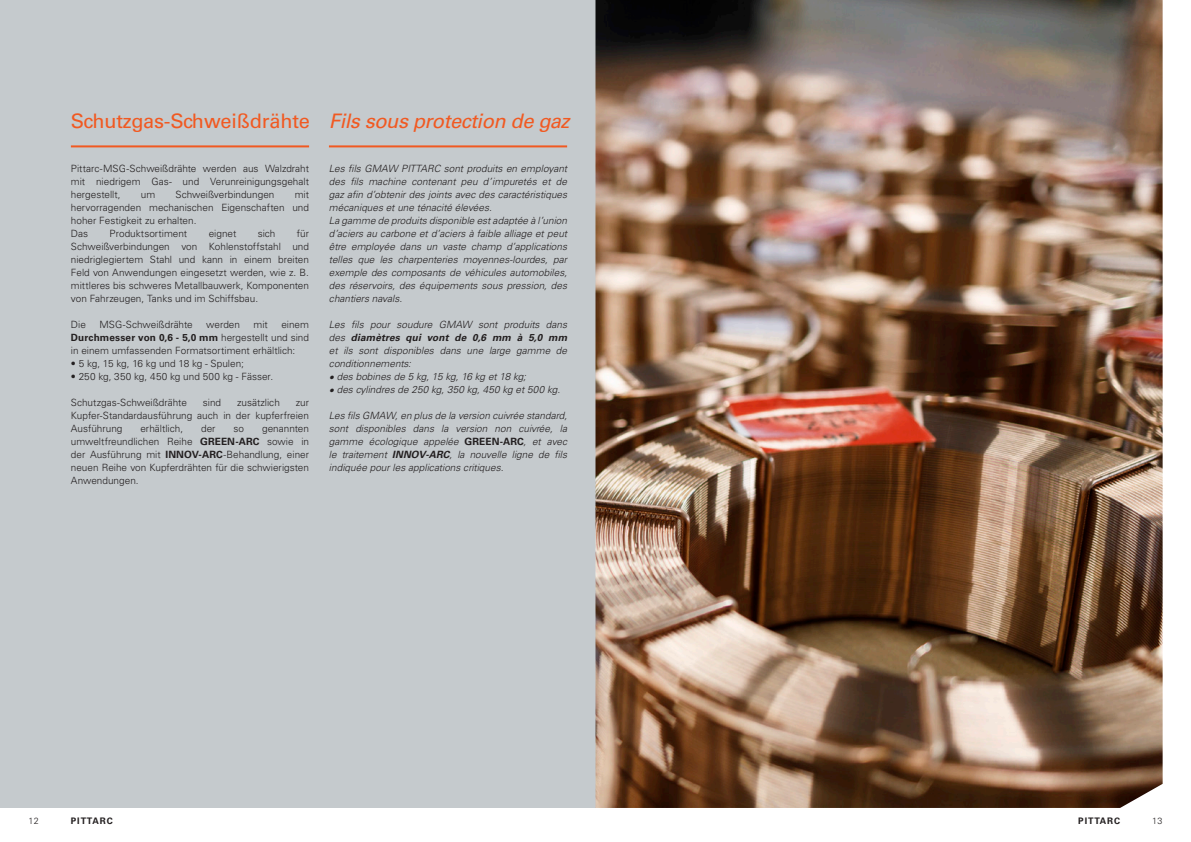
<style>
.page{position:relative;width:1191px;height:842px;background:#fff}
.page>*{position:absolute;margin:0;border:0;box-sizing:border-box;transform-origin:0 0}
.t1{font:20px "Univers LT Std";letter-spacing:-.01em;color:#f15921}
.t2{font:300 10px/13px "Univers LT Std";color:#231f20;text-align:justify}
.t3{font:italic 300 10px/13px "Univers LT Std";color:#231f20;text-align:justify}
.t4{font:700 9px "Univers LT Std";letter-spacing:.095em;color:#231f20}
.t5{font:300 9px "Univers LT Std";color:#231f20}
.s1{font-style:italic}
.s2{font-weight:700}
.s3{font-weight:700;font-style:normal}
</style>
<div class="page">
<div style="left:0;top:0;width:595px;height:808px;background:#c5cacd"></div>
<hr style="left:329px;top:145px;width:238px;height:2px;background:#f15921">
<hr style="left:71px;top:145px;width:238px;height:2px;background:#f15921">
<img style="left:595px;top:0;width:567px;height:808px">
<h1 class="t1" style="left:71px;top:109px;width:500px">Schutzgas-Schweißdrähte <span class="s1">Fils sous protection de gaz</span></h1>
<p class="t2" style="left:71px;top:162px;width:240px">Pittarc-MSG-Schweißdrähte werden aus Walzdraht mit niedrigem Gas- und Verunreinigungsgehalt hergestellt,</p>
<p class="t2" style="left:141px;top:188px;width:16px">um</p>
<p class="t2" style="left:175px;top:188px;width:100px">Schweißverbindungen</p>
<p class="t2" style="left:71px;top:188px;width:240px;text-align:left;text-indent:224px">mit hervorragenden mechanischen Eigenschaften und hoher Festigkeit zu erhalten.<br>Das</p>
<p class="t2" style="left:71px;top:227px;width:240px;text-indent:226px">für Schweißverbindungen von Kohlenstoffstahl und niedriglegiertem Stahl und kann in einem breiten Feld von Anwendungen eingesetzt werden, wie z. B. mittleres bis schweres Metallbauwerk, Komponenten von Fahrzeugen, Tanks und im Schiffsbau.</p>
<p class="t2" style="left:71px;top:318px;width:17px">Die</p>
<p class="t2" style="left:99px;top:318px;width:95px">MSG-Schweißdrähte</p>
<p class="t2" style="left:206px;top:318px;width:35px">werden</p>
<p class="t2" style="left:253px;top:318px;width:16px">mit</p>
<p class="t2" style="left:110px;top:227px;width:79px">Produktsortiment</p>
<p class="t2" style="left:209px;top:227px;width:29px">eignet</p>
<p class="t2" style="left:258px;top:227px;width:19px">sich</p>
<p class="t2" style="left:71px;top:318px;width:240px;text-indent:210px">einem <span class="s2">Durchmesser von 0,6 - 5,0 mm</span> hergestellt und sind in einem umfassenden Formatsortiment erhältlich:</p>
<p class="t2" style="left:71px;top:357px;width:174px">• 5 kg, 15 kg, 16 kg und 18 kg - Spulen;</p>
<p class="t2" style="left:71px;top:370px;width:204px">• 250 kg, 350 kg, 450 kg und 500 kg - Fässer.</p>
<p class="t2" style="left:71px;top:396px;width:118px">Schutzgas-Schweißdrähte</p>
<p class="t2" style="left:203px;top:396px;width:20px">sind</p>
<p class="t2" style="left:237px;top:396px;width:44px">zusätzlich</p>
<p class="t2" style="left:71px;top:396px;width:240px;text-indent:225px">zur Kupfer-Standardausführung auch in der kupferfreien Ausführung</p>
<p class="t2" style="left:140px;top:422px;width:44px">erhältlich,</p>
<p class="t2" style="left:201px;top:422px;width:16px">der</p>
<p class="t2" style="left:234px;top:422px;width:12px">so</p>
<p class="t2" style="left:71px;top:422px;width:240px;text-indent:191px">genannten umweltfreundlichen Reihe <span class="s2">GREEN-ARC</span> sowie in der Ausführung mit <span class="s2">INNOV-ARC</span>-Behandlung, einer neuen Reihe von Kupferdrähten für die schwierigsten Anwendungen.</p>
<p class="t3" style="left:329px;top:162px;width:240px;text-align:left">Les fils GMAW PITTARC sont produits en employant des fils machine contenant peu d’impuretés et de gaz afin d’obtenir des joints avec des caractéristiques mécaniques et une ténacité élevées.<br>La gamme de produits disponible est adaptée à l’union d’aciers au carbone et d’aciers à faible alliage et peut être employée dans un vaste champ d’applications telles que les charpenteries moyennes-lourdes, par exemple des composants de véhicules automobiles, des réservoirs, des équipements sous pression, des chantiers navals.</p>
<p class="t3" style="left:329px;top:318px;width:240px">Les fils pour soudure GMAW sont produits dans des <span class="s2">diamètres qui vont de 0,6 mm à 5,0 mm </span>et ils sont disponibles dans une large gamme de conditionnements:</p>
<p class="t3" style="left:329px;top:370px;width:198px">• des bobines de 5 kg, 15 kg, 16 kg et 18 kg;</p>
<p class="t3" style="left:329px;top:383px;width:233px">• des cylindres de 250 kg, 350 kg, 450 kg et 500 kg.</p>
<p class="t3" style="left:329px;top:409px;width:240px">Les fils GMAW, en plus de la version cuivrée standard, sont disponibles dans la version non cuivrée, la gamme écologique appelée <span class="s3">GREEN-ARC</span>, et avec le traitement <span class="s2">INNOV-ARC</span>, la nouvelle ligne de fils indiquée pour les applications critiques.</p>
<p class="t5" style="left:28px;top:816px;width:12px">12</p>
<p class="t4" style="left:71px;top:816px;width:43px">PITTARC</p>
<p class="t4" style="left:1078px;top:816px;width:43px">PITTARC</p>
<p class="t5" style="left:1152px;top:816px;width:12px">13</p>
</div>
